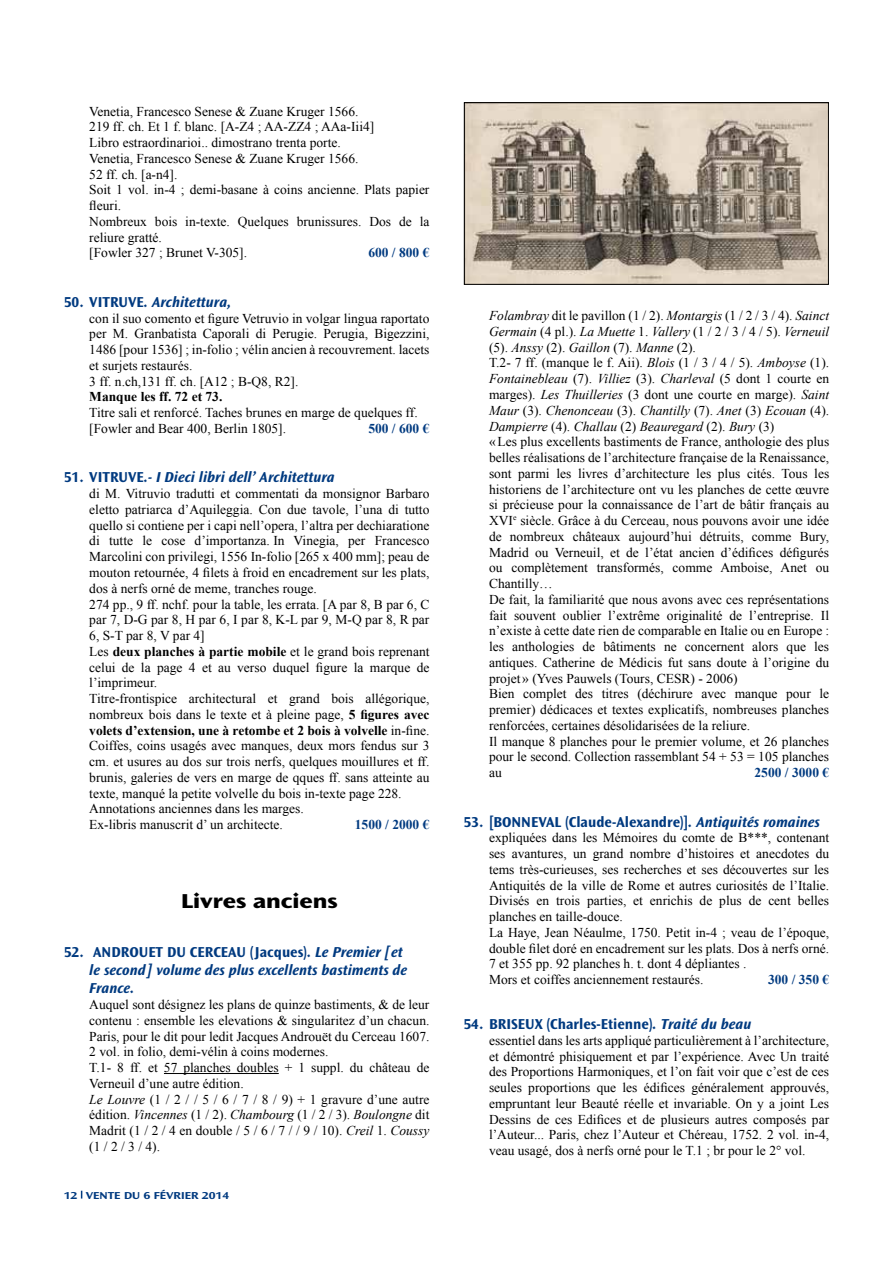
<style>
.page{position:relative;width:893px;height:1263px;background:#fff}
.page>*{position:absolute;margin:0;border:0;box-sizing:border-box;transform-origin:0 0}
.t1{font:800 expanded 21px "Ocean Sans Std";color:#000}
.t2{font:italic 700 15px/18px "Ocean Sans Std";color:#003a80}
.t3{font:700 15px "Ocean Sans Std";color:#003a80}
.t4{font:13.5px/15.8px "Times New Roman";color:#000}
.t5{font:700 13.5px "Times New Roman";color:#003a80}
.t6{font:700 13.5px "Times New Roman";color:#000}
.t7{font:700 expanded 10.5px "Ocean Sans Std";color:#003a80}
.s1{font-style:normal}
.s2{font-weight:700}
.s3{font-style:italic}
</style>
<div class="page">
<hr style="left:164px;top:1073px;width:115px;height:1px;background:#000">
<img style="left:466px;top:104px;width:361px;height:179px">
<div style="left:464px;top:102px;width:365px;height:183px;border:1px solid #000"></div>
<p class="t4" style="left:89px;top:103px;width:342px">Venetia, Francesco Senese &amp; Zuane Kruger 1566.<br>219 ff. ch. Et 1 f. blanc. [A-Z4 ; AA-ZZ4 ; AAa-Iii4]<br>Libro estraordinarioi.. dimostrano trenta porte.<br>Venetia, Francesco Senese &amp; Zuane Kruger 1566.<br>52 ff. ch. [a-n4].<br>Soit 1 vol. in-4 ; demi-basane à coins ancienne. Plats papier fleuri.<br>Nombreux bois in-texte. Quelques brunissures. Dos de la reliure gratté.<br>[Fowler 327 ; Brunet V-305].</p>
<p class="t5" style="left:368px;top:244px;width:63px">600 / 800 €</p>
<p class="t2" style="left:64px;top:293px;width:169px"><span class="s1">50. VITRUVE</span>. Architettura,</p>
<p class="t4" style="left:89px;top:310px;width:342px">con il suo comento et figure Vetruvio in volgar lingua raportato per M. Granbatista Caporali di Perugie. Perugia, Bigezzini, 1486 [pour 1536] ; in-folio ; vélin ancien à recouvrement. lacets et surjets restaurés.<br>3 ff. n.ch,131 ff. ch. [A12 ; B-Q8, R2].</p>
<p class="t6" style="left:89px;top:388px;width:135px">Manque les ff. 72 et 73.</p>
<p class="t4" style="left:89px;top:405px;width:330px">Titre sali et renforcé. Taches brunes en marge de quelques ff. [Fowler and Bear 400, Berlin 1805].</p>
<p class="t5" style="left:368px;top:419px;width:63px">500 / 600 €</p>
<p class="t2" style="left:64px;top:469px;width:272px"><span class="s1">51. VITRUVE</span>.- I Dieci libri dell’ Architettura</p>
<p class="t4" style="left:89px;top:486px;width:342px">di M. Vitruvio tradutti et commentati da monsignor Barbaro eletto patriarca d’Aquileggia. Con due tavole, l’una di tutto quello si contiene per i capi nell’opera, l’altra per dechiaratione di tutte le cose d’importanza. In Vinegia, per Francesco Marcolini con privilegi, 1556 In-folio [265 x 400 mm]; peau de mouton retournée, 4 filets à froid en encadrement sur les plats, dos à nerfs orné de meme, tranches rouge.<br>274 pp., 9 ff. nchf. pour la table, les errata. [A par 8, B par 6, C par 7, D-G par 8, H par 6, I par 8, K-L par 9, M-Q par 8, R par 6, S-T par 8, V par 4]<br>Les <span class="s2">deux planches à partie mobile</span> et le grand bois reprenant celui de la page 4 et au verso duquel figure la marque de l’imprimeur.<br>Titre-frontispice architectural et grand bois allégorique, nombreux bois dans le texte et à pleine page, <span class="s2">5 figures avec volets d’extension, une à retombe et 2 bois à volvelle</span> in-fine.<br>Coiffes, coins usagés avec manques, deux mors fendus sur 3 cm. et usures au dos sur trois nerfs, quelques mouillures et ff. brunis, galeries de vers en marge de qques ff. sans atteinte au texte, manqué la petite volvelle du bois in-texte page 228.<br>Annotations anciennes dans les marges.<br>Ex-libris manuscrit d’ un architecte.</p>
<p class="t5" style="left:355px;top:815px;width:76px">1500 / 2000 €</p>
<h1 class="t1" style="left:181px;top:889px;width:158px">Livres anciens</h1>
<p class="t2" style="left:89px;top:943px;width:319px;text-indent:-26px"><span class="s1">52. ANDROUET DU CERCEAU (Jacques)</span>. Le Premier [ et le second] volume des plus excellents bastiments de<br>France.</p>
<p class="t4" style="left:89px;top:996px;width:342px">Auquel sont désignez les plans de quinze bastiments, &amp; de leur contenu : ensemble les elevations &amp; singularitez d’un chacun.<br>Paris, pour le dit pour ledit Jacques Androuët du Cerceau 1607.<br>2 vol. in folio, demi-vélin à coins modernes.<br>T.1- 8 ff. et 57 planches doubles + 1 suppl. du château de Verneuil d’une autre édition.<br><span class="s3">Le Louvre</span> (1 / 2 / / 5 / 6 / 7 / 8 / 9) + 1 gravure d’une autre édition. <span class="s3">Vincennes</span> (1 / 2). <span class="s3">Chambourg</span> (1 / 2 / 3). <span class="s3">Boulongne</span> dit Madrit (1 / 2 / 4 en double / 5 / 6 / 7 / / 9 / 10). <span class="s3">Creil</span> 1. <span class="s3">Coussy </span>(1 / 2 / 3 / 4).</p>
<p class="t7" style="left:64px;top:1189px;width:167px">12 VENTE DU 6 FÉVRIER 2014</p>
<p class="t4" style="left:489px;top:308px;width:342px"><span class="s3">Folambray</span> dit le pavillon (1 / 2). <span class="s3">Montargis</span> (1 / 2 / 3 / 4). <span class="s3">Sainct Germain</span> (4 pl.). <span class="s3">La Muette</span> 1. <span class="s3">Vallery</span> (1 / 2 / 3 / 4 / 5). <span class="s3">Verneuil </span>(5). <span class="s3">Anssy</span> (2). <span class="s3">Gaillon</span> (7). <span class="s3">Manne</span> (2).<br>T.2- 7 ff. (manque le f. Aii). <span class="s3">Blois</span> (1 / 3 / 4 / 5). <span class="s3">Amboyse</span> (1).<br><span class="s3">Fontainebleau</span> (7). <span class="s3">Villiez</span> (3). <span class="s3">Charleval</span> (5 dont 1 courte en marges). <span class="s3">Les Thuilleries</span> (3 dont une courte en marge). <span class="s3">Saint Maur</span> (3). <span class="s3">Chenonceau</span> (3). <span class="s3">Chantilly</span> (7). <span class="s3">Anet</span> (3) <span class="s3">Ecouan</span> (4).<br><span class="s3">Dampierre</span> (4). <span class="s3">Challau</span> (2) <span class="s3">Beauregard</span> (2). <span class="s3">Bury</span> (3)<br>«Les plus excellents bastiments de France, anthologie des plus belles réalisations de l’architecture française de la Renaissance, sont parmi les livres d’architecture les plus cités. Tous les historiens de l’architecture ont vu les planches de cette œuvre si précieuse pour la connaissance de l’art de bâtir français au XVI<sup>e</sup> siècle. Grâce à du Cerceau, nous pouvons avoir une idée de nombreux châteaux aujourd’hui détruits, comme Bury, Madrid ou Verneuil, et de l’état ancien d’édifices défigurés ou complètement transformés, comme Amboise, Anet ou Chantilly…<br>De fait, la familiarité que nous avons avec ces représentations fait souvent oublier l’extrême originalité de l’entreprise. Il n’existe à cette date rien de comparable en Italie ou en Europe : les anthologies de bâtiments ne concernent alors que les antiques. Catherine de Médicis fut sans doute à l’origine du projet » (Yves Pauwels (Tours, CESR) - 2006)<br>Bien complet des titres (déchirure avec manque pour le premier) dédicaces et textes explicatifs, nombreuses planches renforcées, certaines désolidarisées de la reliure.<br>Il manque 8 planches pour le premier volume, et 26 planches pour le second. Collection rassemblant 54 + 53 = 105 planches au</p>
<p class="t5" style="left:755px;top:763px;width:76px">2500 / 3000 €</p>
<p class="t3" style="left:463px;top:813px;width:358px">53. [BONNEVAL (Claude-Alexandre)]<span class="s3">. Antiquités romaines</span></p>
<p class="t4" style="left:489px;top:830px;width:342px">expliquées dans les Mémoires du comte de B***, contenant ses avantures, un grand nombre d’histoires et anecdotes du tems très-curieuses, ses recherches et ses découvertes sur les Antiquités de la ville de Rome et autres curiosités de l’Italie.<br>Divisés en trois parties, et enrichis de plus de cent belles planches en taille-douce.<br>La Haye, Jean Néaulme, 1750. Petit in-4 ; veau de l’époque, double filet doré en encadrement sur les plats. Dos à nerfs orné.<br>7 et 355 pp. 92 planches h. t. dont 4 dépliantes .<br>Mors et coiffes anciennement restaurés.</p>
<p class="t5" style="left:768px;top:970px;width:63px">300 / 350 €</p>
<p class="t3" style="left:463px;top:1016px;width:289px">54. BRISEUX (Charles-Etienne)<span class="s3">. Traité du beau</span></p>
<p class="t4" style="left:489px;top:1032px;width:342px;text-align:justify">essentiel dans les arts appliqué particulièrement à l’architecture, et démontré phisiquement et par l’expérience. Avec Un traité des Proportions Harmoniques, et l’on fait voir que c’est de ces seules proportions que les édifices généralement approuvés, empruntant leur Beauté réelle et invariable. On y a joint Les Dessins de ces Edifices et de plusieurs autres composés par l’Auteur... Paris, chez l’Auteur et Chéreau, 1752. 2 vol. in-4, veau usagé, dos à nerfs orné pour le T.1 ; br pour le 2° vol.</p>
</div>
